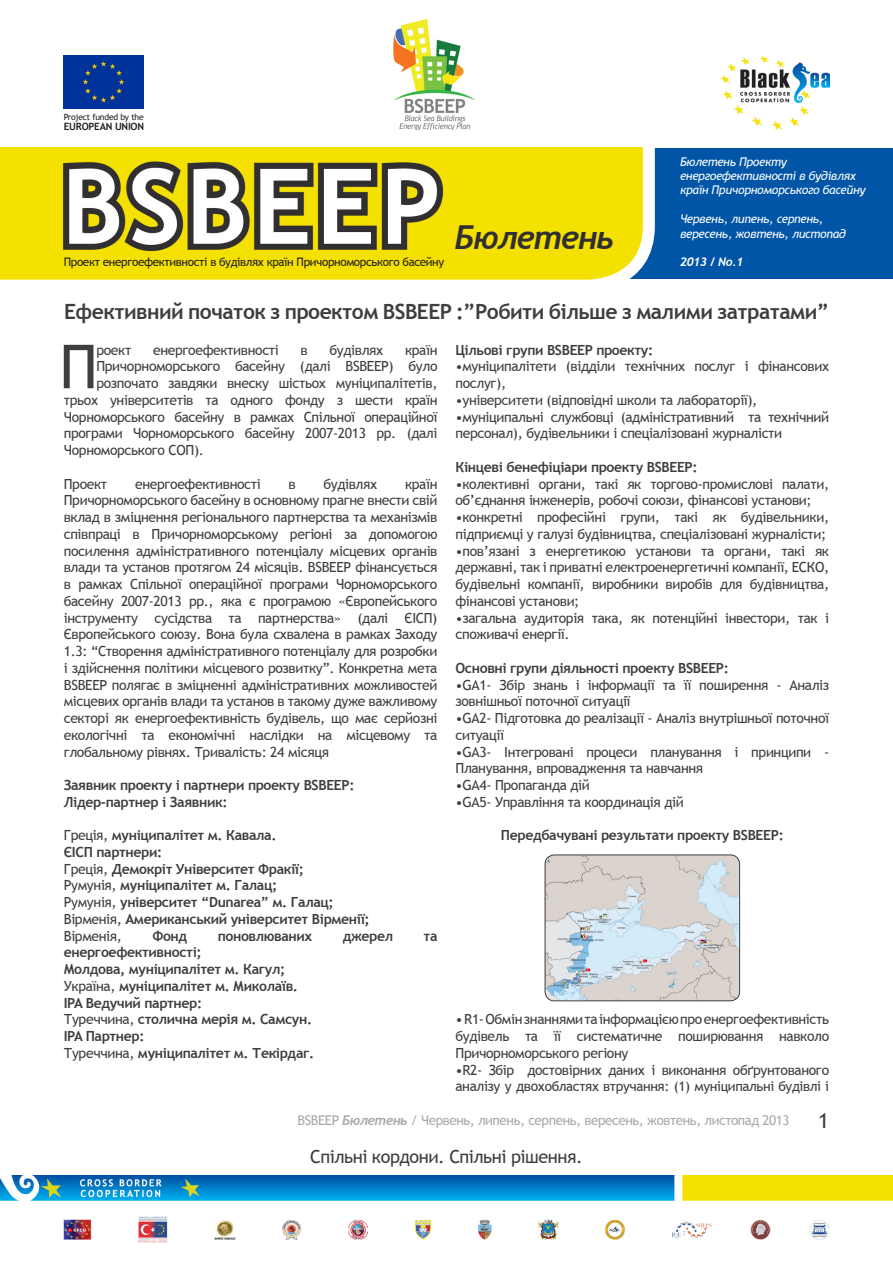
<style>
.page{position:relative;width:893px;height:1263px;background:#fff}
.page>*{position:absolute;margin:0;border:0;box-sizing:border-box;transform-origin:0 0}
.t1{font:60.75px "Trebuchet MS";color:#3e3e3f}
.t2{font:italic 700 33px "Trebuchet";letter-spacing:-.03em;color:#312f32}
.t3{font:700 21px "Trebuchet MS";letter-spacing:-.025em;color:#3e3e3f}
.t4{font:21px "Trebuchet MS";color:#3e3e3f}
.t5{font:18px "Trebuchet MS";letter-spacing:-.025em;color:#3e3e3f}
.t6{font:13.95px/16.8px "Trebuchet MS";letter-spacing:-.025em;color:#3e3e3f}
.t7{font:700 13.95px/16.8px "Trebuchet MS";letter-spacing:-.025em;color:#3e3e3f}
.t8{font:13.65px "Trebuchet MS";letter-spacing:-.025em;color:#3e3e3f}
.t9{font:13.5px "Trebuchet MS";letter-spacing:-.03em;color:#a8a9ad}
.t10{font:italic 12px/14.4px "Trebuchet MS";letter-spacing:-.025em;color:#fff}
.t11{font:italic 700 12px "Trebuchet";letter-spacing:-.025em;color:#fff}
.t12{font:11.7px "Trebuchet MS";letter-spacing:-.03em;color:#231f20}
.t13{font:700 10.05px "Trebuchet MS";letter-spacing:-.025em;color:#231f20}
.t14{font:8.55px "Trebuchet MS";letter-spacing:-.025em;color:#231f20}
.s1{font-weight:400}
.s2{font-size:13.95px}
.s3{font-family:"Trebuchet";font-weight:700;font-style:italic}
</style>
<div class="page">
<img style="left:0;top:1175px;width:893px;height:68px">
<div style="left:64px;top:56px;width:79px;height:53px;background:#039"></div>
<img style="left:393px;top:19px;width:83px;height:110px">
<img style="left:721px;top:56px;width:108px;height:74px">
<div style="left:582px;top:148px;width:311px;height:131px;background:#0055a6"></div>
<svg style="left:0;top:129px;width:655px;height:151px"></svg>
<img style="left:55px;top:157px;width:391px;height:95px">
<img style="left:545px;top:855px;width:195px;height:146px">
<div style="left:545px;top:855px;width:195px;height:146px;border:1px solid #3e3e3f;border-radius:9px"></div>
<p class="t14" style="left:64px;top:111px;width:81px">Project funded by the</p>
<p class="t13" style="left:64px;top:120px;width:82px">EUROPEAN UNION</p>
<p class="t12" style="left:64px;top:255px;width:382px">Проект енергоефективності в будівлях країн Причорноморського басейну</p>
<h2 class="t2" style="left:455px;top:216px;width:161px">Бюлетень</h2>
<p class="t10" style="left:680px;top:154px;width:187px">Бюлетень Проекту енергоефективності в будівлях країн Причорноморського басейну</p>
<p class="t10" style="left:680px;top:212px;width:167px">Червень, липень, серпень, вересень, жовтень, листопад</p>
<p class="t11" style="left:680px;top:254px;width:65px">2013 / No.1</p>
<h3 class="t3" style="left:64px;top:299px;width:767px">Ефективний початок з проектом BSBEEP :”Робити більше з малими затратами”</h3>
<h1 class="t1" style="left:59px;top:328px;width:40px">П</h1>
<p class="t6" style="left:96px;top:341px;width:37px">роект</p>
<p class="t6" style="left:153px;top:341px;width:127px">енергоефективності</p>
<p class="t6" style="left:301px;top:341px;width:9px">в</p>
<p class="t6" style="left:330px;top:341px;width:55px">будівлях</p>
<p class="t6" style="left:405px;top:341px;width:34px">країн</p>
<p class="t6" style="left:96px;top:358px;width:343px">Причорноморського басейну (далі BSBEEP) було</p>
<p class="t6" style="left:96px;top:375px;width:343px">розпочато завдяки внеску шістьох муніципалітетів,</p>
<p class="t6" style="left:64px;top:391px;width:375px">трьох університетів та одного фонду з шести країн</p>
<p class="t6" style="left:64px;top:408px;width:375px">Чорноморського басейну в рамках Спільної операційної</p>
<p class="t6" style="left:64px;top:425px;width:375px">програми Чорноморського басейну 2007-2013 рр. (далі</p>
<p class="t6" style="left:64px;top:442px;width:142px">Чорноморського СОП).</p>
<p class="t6" style="left:64px;top:475px;width:45px">Проект</p>
<p class="t6" style="left:135px;top:475px;width:127px">енергоефективності</p>
<p class="t6" style="left:289px;top:475px;width:9px">в</p>
<p class="t6" style="left:324px;top:475px;width:55px">будівлях</p>
<p class="t6" style="left:64px;top:475px;width:375px;text-align:justify;text-indent:341px">країн Причорноморського басейну в основному прагне внести свій вклад в зміцнення регіонального партнерства та механізмів співпраці в Причорноморському регіоні за допомогою посилення адміністративного потенціалу місцевих органів влади та установ протягом 24 місяців. BSBEEP фінансується в рамках Спільної операційної програми Чорноморського басейну 2007-2013 рр., яка є програмою «Європейського інструменту сусідства та партнерства» (далі ЄІСП)<br>Європейського союзу. Вона була схвалена в рамках Заходу 1.3: “Створення адміністративного потенціалу для розробки і здійснення політики місцевого розвитку”. Конкретна мета BSBEEP полягає в зміцненні адміністративних можливостей місцевих органів влади та установ в такому дуже важливому секторі як енергоефективність будівель, що має серйозні екологічні та економічні наслідки на місцевому та глобальному рівнях. Тривалість: 24 місяця</p>
<p class="t7" style="left:64px;top:777px;width:292px">Заявник проекту і партнери проекту BSBEEP:<br>Лідер-партнер і Заявник:</p>
<p class="t7" style="left:64px;top:827px;width:307px"><span class="s1">Греція,</span> муніципалітет м. Кавала.<br>ЄІСП партнери:<br><span class="s1">Греція,</span> Демокріт Університет Фракії;<br><span class="s1">Румунія,</span> муніципалітет м. Галац;<br><span class="s1">Румунія,</span> університет “Dunarea” м. Галац;<br><span class="s1">Вірменія,</span> Американський університет Вірменії;<br><span class="s1">Вірменія,</span></p>
<p class="t7" style="left:152px;top:927px;width:36px">Фонд</p>
<p class="t7" style="left:218px;top:927px;width:96px">поновлюваних</p>
<p class="t7" style="left:343px;top:927px;width:52px">джерел</p>
<p class="t7" style="left:424px;top:927px;width:15px">та</p>
<p class="t7" style="left:64px;top:944px;width:252px">енергоефективності;<br>Молдова, муніципалітет м. Кагул;<br><span class="s1">Україна,</span> муніципалітет м. Миколаїв.<br>IPA Ведучий партнер:<br><span class="s1">Туреччина,</span> столична мерія м. Самсун.<br>IPA Партнер:<br><span class="s1">Туреччина,</span> муніципалітет м. Текірдаг.</p>
<p class="t7" style="left:455px;top:341px;width:199px">Цільові групи BSBEEP проекту:</p>
<p class="t6" style="left:455px;top:358px;width:375px">•муніципалітети (відділи технічних послуг і фінансових послуг),</p>
<p class="t6" style="left:455px;top:391px;width:303px">•університети (відповідні школи та лабораторії),</p>
<p class="t6" style="left:455px;top:408px;width:375px">•муніципальні службовці (адміністративний та технічний персонал), будівельники і спеціалізовані журналісти</p>
<p class="t7" style="left:455px;top:459px;width:244px">Кінцеві бенефіціари проекту BSBEEP:</p>
<p class="t6" style="left:455px;top:475px;width:375px">•колективні органи, такі як торгово-промислові палати, об’єднання інженерів, робочі союзи, фінансові установи;</p>
<p class="t6" style="left:455px;top:509px;width:375px">•конкретні професійні групи, такі як будівельники, підприємці у галузі будівництва, спеціалізовані журналісти;</p>
<p class="t6" style="left:455px;top:542px;width:375px;text-align:justify">•пов’язані з енергетикою установи та органи, такі як державні, так і приватні електроенергетичні компанії, ЕСКО, будівельні компанії, виробники виробів для будівництва, фінансові установи;</p>
<p class="t6" style="left:455px;top:609px;width:375px">•загальна аудиторія така, як потенційні інвестори, так і споживачі енергії.</p>
<p class="t7" style="left:455px;top:659px;width:275px">Основні групи діяльності проекту BSBEEP:</p>
<p class="t6" style="left:455px;top:676px;width:375px">•GA1- Збір знань і інформації та її поширення - Аналіз зовнішньої поточної ситуації</p>
<p class="t6" style="left:455px;top:710px;width:375px">•GA2- Підготовка до реалізації - Аналіз внутрішньої поточної ситуації</p>
<p class="t6" style="left:455px;top:743px;width:375px">•GA3- Інтегровані процеси планування і принципи -<br>Планування, впровадження та навчання</p>
<p class="t6" style="left:455px;top:776px;width:136px">•GA4- Пропаганда дій</p>
<p class="t6" style="left:455px;top:793px;width:230px">•GA5- Управління та координація дій</p>
<p class="t7" style="left:501px;top:827px;width:284px">Передбачувані результати проекту BSBEEP:</p>
<p class="t6" style="left:455px;top:1011px;width:375px;text-align:justify">• R1- Обмін знаннями та інформацією про енергоефективність будівель та її систематичне поширювання навколо Причорноморського регіону</p>
<p class="t6" style="left:455px;top:1061px;width:375px">•R2- Збір достовірних даних і виконання обґрунтованого</p>
<p class="t8" style="left:455px;top:1078px;width:375px"><span class="s2">аналізу у двох</span>областях втручання: (1) муніципальні будівлі і</p>
<p class="t9" style="left:297px;top:1111px;width:494px">BSBEEP <span class="s3">Бюлетень</span> / Червень, липень, серпень, вересень, жовтень, листопад 2013</p>
<h3 class="t4" style="left:818px;top:1107px;width:13px">1</h3>
<p class="t5" style="left:310px;top:1145px;width:274px">Спільні кордони. Спільні рішення.</p>
</div>
